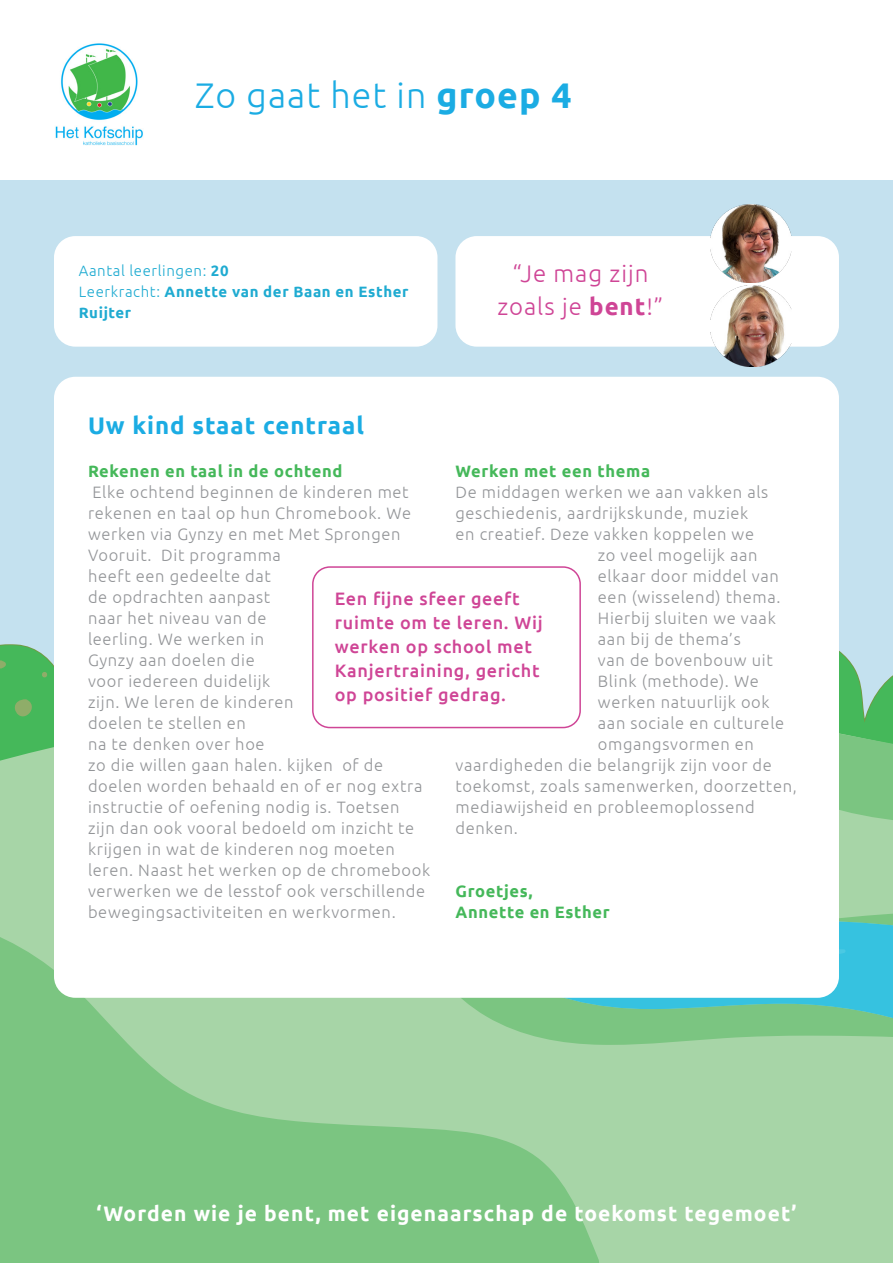
<style>
.page{position:relative;width:893px;height:1263px;background:#fff}
.page>*{position:absolute;margin:0;border:0;box-sizing:border-box;transform-origin:0 0}
.t1{font:300 35.7px "Ubuntu";letter-spacing:.03em;color:#1bace3}
.t2{font:300 24px/33px "Ubuntu";letter-spacing:.04em;color:#cf4596;text-align:center}
.t3{font:700 24px "Ubuntu";letter-spacing:.04em;color:#1bace3}
.t4{font:700 21px "Ubuntu";letter-spacing:.05em;color:#fff}
.t5{font:500 18px/24px "Ubuntu";letter-spacing:.04em;color:#cf4596}
.t6{font:300 16.5px/21px "Ubuntu";letter-spacing:.04em;color:#939598}
.t7{font:700 16.5px "Ubuntu";letter-spacing:.04em;color:#45b85a}
.t8{font:700 15px/21px "Ubuntu";letter-spacing:.04em;color:#1fabd1}
.t9{font:300 15px "Ubuntu";letter-spacing:.04em;color:#1fabd1}
.s1{font-weight:700}
.s2{font-weight:300}
</style>
<div class="page">
<div style="left:0;top:181px;width:893px;height:1082px;background:#c4e1ef"></div>
<svg style="left:0;top:644px;width:893px;height:50px;fill:#45b85a"></svg>
<svg style="left:0;top:694px;width:893px;height:214px;fill:#a7d5a7"></svg>
<svg style="left:0;top:908px;width:229px;height:355px;fill:#7bc581"></svg>
<svg style="left:229px;top:699px;width:664px;height:564px;fill:#a7d5a7"></svg>
<svg style="left:839px;top:946px;width:7px;height:17px"></svg>
<img style="left:55px;top:43px;width:88px;height:103px">
<div style="left:54px;top:377px;width:785px;height:567px;background:#fff;border-radius:21px"></div>
<div style="left:54px;top:430px;width:785px;height:568px;background:#fff;border-radius:21px"></div>
<div style="left:54px;top:236px;width:383px;height:111px;background:#fff;border-radius:21px"></div>
<div style="left:455px;top:236px;width:384px;height:111px;background:#fff;border-radius:21px"></div>
<div style="left:312px;top:566px;width:269px;height:162px;border:2px solid #cf4596;border-radius:17px"></div>
<img style="left:711px;top:285px;width:81px;height:81px">
<img style="left:711px;top:204px;width:81px;height:78px">
<p class="t1" style="left:195px;top:74px;width:378px">Zo gaat het in <span class="s1">groep 4</span></p>
<p class="t9" style="left:79px;top:261px;width:151px">Aantal leerlingen: <span class="s1">20</span></p>
<p class="t8" style="left:79px;top:281px;width:331px"><span class="s2">Leerkracht:</span> Annette van der Baan en Esther<br>Ruijter</p>
<p class="t3" style="left:88px;top:411px;width:277px">Uw kind staat centraal</p>
<p class="t2" style="left:497px;top:257px;width:167px">“Je mag zijn zoals je <span class="s1">bent</span>!”</p>
<p class="t7" style="left:88px;top:461px;width:256px">Rekenen en taal in de ochtend</p>
<p class="t6" style="left:88px;top:481px;width:344px">Elke ochtend beginnen de kinderen met rekenen en taal op hun Chromebook. We werken via Gynzy en met Met Sprongen<br>Vooruit. Dit programma<br>heeft een gedeelte dat<br>de opdrachten aanpast<br>naar het niveau van de<br>leerling. We werken in<br>Gynzy aan doelen die<br>voor iedereen duidelijk<br>zijn. We leren de kinderen<br>doelen te stellen en<br>na te denken over hoe<br>zo die willen gaan halen. kijken of de doelen worden behaald en of er nog extra instructie of oefening nodig is. Toetsen zijn dan ook vooral bedoeld om inzicht te krijgen in wat de kinderen nog moeten leren. Naast het werken op de chromebook verwerken we de lesstof ook verschillende bewegingsactiviteiten en werkvormen.</p>
<p class="t7" style="left:455px;top:461px;width:196px">Werken met een thema</p>
<p class="t6" style="left:455px;top:481px;width:314px">De middagen werken we aan vakken als</p>
<p class="t6" style="left:455px;top:502px;width:294px">geschiedenis, aardrijkskunde, muziek</p>
<p class="t6" style="left:455px;top:523px;width:300px">en creatief. Deze vakken koppelen we</p>
<p class="t6" style="left:598px;top:544px;width:161px">zo veel mogelijk aan</p>
<p class="t6" style="left:598px;top:565px;width:182px">elkaar door middel van</p>
<p class="t6" style="left:598px;top:586px;width:184px">een (wisselend) thema.</p>
<p class="t6" style="left:598px;top:607px;width:179px">Hierbij sluiten we vaak</p>
<p class="t6" style="left:598px;top:628px;width:144px">aan bij de thema’s</p>
<p class="t6" style="left:598px;top:649px;width:176px">van de bovenbouw uit</p>
<p class="t6" style="left:598px;top:670px;width:162px">Blink (methode). We</p>
<p class="t6" style="left:598px;top:691px;width:173px">werken natuurlijk ook</p>
<p class="t6" style="left:598px;top:712px;width:188px">aan sociale en culturele</p>
<p class="t6" style="left:598px;top:733px;width:158px">omgangsvormen en</p>
<p class="t6" style="left:455px;top:754px;width:318px">vaardigheden die belangrijk zijn voor de</p>
<p class="t6" style="left:455px;top:775px;width:343px">toekomst, zoals samenwerken, doorzetten,</p>
<p class="t6" style="left:455px;top:796px;width:301px">mediawijsheid en probleemoplossend</p>
<p class="t6" style="left:455px;top:817px;width:64px">denken.</p>
<p class="t5" style="left:335px;top:585px;width:209px">Een fijne sfeer geeft ruimte om te leren. Wij werken op school met<br>Kanjertraining, gericht op positief gedrag.</p>
<p class="t7" style="left:455px;top:881px;width:79px">Groetjes,</p>
<p class="t7" style="left:455px;top:902px;width:156px">Annette en Esther</p>
<p class="t4" style="left:96px;top:1200px;width:701px">‘Worden wie je bent, met eigenaarschap de toekomst tegemoet’</p>
</div>
